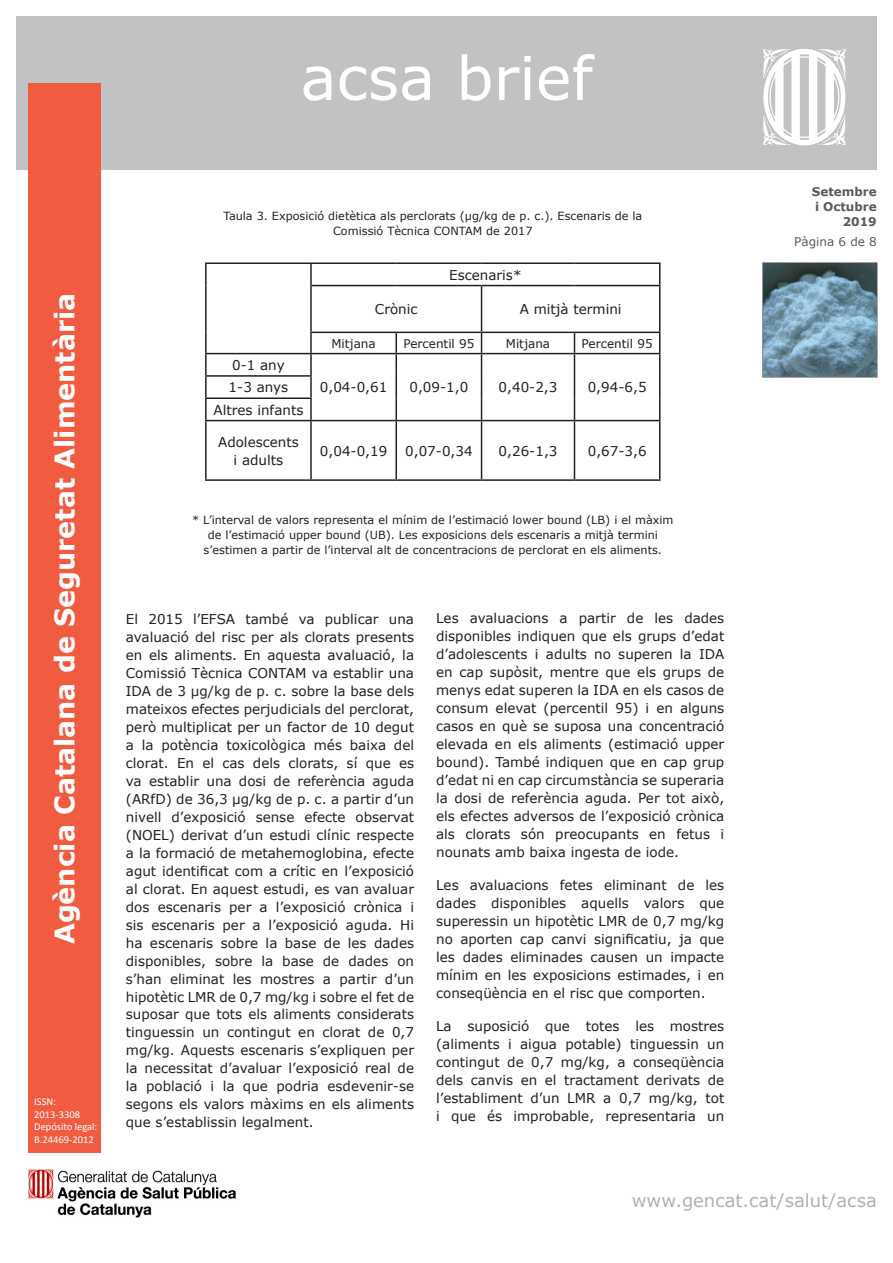
<style>
.page{position:relative;width:893px;height:1263px;background:#fff}
.page>*{position:absolute;margin:0;border:0;box-sizing:border-box;transform-origin:0 0}
.t1{font:60px "Verdana";color:#fff}
.t2{font:700 27px "Verdana";color:#fff}
.t3{font:18px "Verdana";color:#b0b1b5}
.Cuerpo_texto{font:13.5px/18px "Verdana";color:#231f20;text-align:justify}
.Cuerpo_texto-2{font:12px "Verdana";color:#231f20}
.Títulos{font:700 12px "Verdana";color:#5a5a5d}
.Títulos-2{font:12px "Verdana";color:#5a5a5d}
.pie{font:11.25px/15px "Verdana";color:#231f20;text-align:center}
.t4{font:10.5px/12.6px "Calibri";color:#fff}
</style>
<div class="page">
<div style="left:16px;top:17px;width:861px;height:153px;background:#c1c2c4"></div>
<div style="left:29px;top:84px;width:72px;height:1069px;background:#f15c40"></div>
<svg style="left:763px;top:49px;width:83px;height:96px"></svg>
<img style="left:28px;top:1169px;width:208px;height:49px">
<hr style="left:205px;top:262px;width:106px;height:2px;background:#231f20">
<hr style="left:205px;top:264px;width:2px;height:22px;background:#231f20">
<hr style="left:311px;top:262px;width:85px;height:2px;background:#231f20">
<hr style="left:310px;top:264px;width:2px;height:21px;background:#231f20">
<hr style="left:396px;top:262px;width:86px;height:2px;background:#231f20">
<hr style="left:482px;top:262px;width:92px;height:2px;background:#231f20">
<hr style="left:574px;top:262px;width:86px;height:2px;background:#231f20">
<hr style="left:205px;top:286px;width:2px;height:46px;background:#231f20">
<hr style="left:310px;top:285px;width:86px;height:1px;background:#231f20">
<hr style="left:310px;top:286px;width:2px;height:46px;background:#231f20">
<hr style="left:396px;top:285px;width:86px;height:1px;background:#231f20">
<hr style="left:482px;top:285px;width:92px;height:1px;background:#231f20">
<hr style="left:481px;top:286px;width:1px;height:46px;background:#231f20">
<hr style="left:574px;top:285px;width:86px;height:1px;background:#231f20">
<hr style="left:659px;top:286px;width:1px;height:46px;background:#231f20">
<hr style="left:205px;top:332px;width:2px;height:21px;background:#231f20">
<hr style="left:310px;top:332px;width:86px;height:1px;background:#231f20">
<hr style="left:310px;top:333px;width:2px;height:20px;background:#231f20">
<hr style="left:396px;top:332px;width:86px;height:1px;background:#231f20">
<hr style="left:395px;top:333px;width:2px;height:20px;background:#231f20">
<hr style="left:482px;top:332px;width:92px;height:1px;background:#231f20">
<hr style="left:574px;top:332px;width:86px;height:1px;background:#231f20">
<hr style="left:205px;top:353px;width:106px;height:1px;background:#231f20">
<hr style="left:205px;top:354px;width:2px;height:21px;background:#231f20">
<hr style="left:311px;top:353px;width:85px;height:1px;background:#231f20">
<hr style="left:310px;top:354px;width:2px;height:21px;background:#231f20">
<hr style="left:396px;top:353px;width:86px;height:1px;background:#231f20">
<hr style="left:395px;top:354px;width:2px;height:22px;background:#231f20">
<hr style="left:482px;top:353px;width:92px;height:1px;background:#231f20">
<hr style="left:574px;top:353px;width:86px;height:1px;background:#231f20">
<hr style="left:205px;top:375px;width:107px;height:2px;background:#231f20">
<hr style="left:205px;top:377px;width:2px;height:20px;background:#231f20">
<hr style="left:310px;top:377px;width:2px;height:20px;background:#231f20">
<hr style="left:395px;top:376px;width:2px;height:22px;background:#231f20">
<hr style="left:205px;top:397px;width:107px;height:2px;background:#231f20">
<hr style="left:205px;top:399px;width:2px;height:21px;background:#231f20">
<hr style="left:310px;top:399px;width:2px;height:21px;background:#231f20">
<hr style="left:395px;top:398px;width:2px;height:22px;background:#231f20">
<svg style="left:481px;top:333px;width:1px;height:87px"></svg>
<svg style="left:574px;top:333px;width:1px;height:87px"></svg>
<hr style="left:205px;top:420px;width:106px;height:1px;background:#231f20">
<hr style="left:205px;top:421px;width:2px;height:58px;background:#231f20">
<hr style="left:311px;top:420px;width:85px;height:1px;background:#231f20">
<hr style="left:310px;top:421px;width:2px;height:58px;background:#231f20">
<hr style="left:396px;top:420px;width:86px;height:1px;background:#231f20">
<hr style="left:395px;top:421px;width:2px;height:58px;background:#231f20">
<hr style="left:482px;top:420px;width:92px;height:1px;background:#231f20">
<hr style="left:481px;top:421px;width:1px;height:58px;background:#231f20">
<hr style="left:574px;top:420px;width:86px;height:1px;background:#231f20">
<hr style="left:574px;top:421px;width:1px;height:58px;background:#231f20">
<hr style="left:659px;top:421px;width:1px;height:58px;background:#231f20">
<hr style="left:205px;top:479px;width:106px;height:2px;background:#231f20">
<hr style="left:311px;top:479px;width:85px;height:2px;background:#231f20">
<hr style="left:396px;top:479px;width:86px;height:2px;background:#231f20">
<hr style="left:482px;top:479px;width:92px;height:2px;background:#231f20">
<hr style="left:574px;top:479px;width:86px;height:2px;background:#231f20">
<svg style="left:659px;top:264px;width:1px;height:21px"></svg>
<svg style="left:659px;top:333px;width:1px;height:87px"></svg>
<svg style="left:762px;top:262px;width:115px;height:116px"></svg>
<img style="left:763px;top:263px;width:114px;height:114px">
<h1 class="t1" style="left:300px;top:40px;width:294px">acsa brief</h1>
<h2 class="t2" style="left:47px;top:944px;width:653px;rotate:-90deg">Agència Catalana de Seguretat Alimentària</h2>
<p class="t4" style="left:34px;top:1095px;width:65px">ISSN:<br>2013-3308<br>Depósito legal:<br>B.24469-2012</p>
<p class="pie" style="left:223px;top:209px;width:420px">Taula 3. Exposició dietètica als perclorats (µg/kg de p. c.). Escenaris de la<br>Comissió Tècnica CONTAM de 2017</p>
<p class="Cuerpo_texto" style="left:449px;top:266px;width:74px">Escenaris*</p>
<p class="Cuerpo_texto" style="left:375px;top:300px;width:44px">Crònic</p>
<p class="Cuerpo_texto" style="left:520px;top:300px;width:103px">A mitjà termini</p>
<p class="Cuerpo_texto-2" style="left:331px;top:336px;width:46px">Mitjana</p>
<p class="Cuerpo_texto-2" style="left:403px;top:336px;width:73px">Percentil 95</p>
<p class="Cuerpo_texto-2" style="left:506px;top:336px;width:46px">Mitjana</p>
<p class="Cuerpo_texto-2" style="left:582px;top:336px;width:73px">Percentil 95</p>
<p class="Cuerpo_texto" style="left:232px;top:356px;width:54px">0-1 any</p>
<p class="Cuerpo_texto" style="left:229px;top:379px;width:61px">1-3 anys</p>
<p class="Cuerpo_texto" style="left:320px;top:379px;width:69px">0,04-0,61</p>
<p class="Cuerpo_texto" style="left:409px;top:379px;width:60px">0,09-1,0</p>
<p class="Cuerpo_texto" style="left:499px;top:379px;width:60px">0,40-2,3</p>
<p class="Cuerpo_texto" style="left:588px;top:379px;width:60px">0,94-6,5</p>
<p class="Cuerpo_texto" style="left:213px;top:401px;width:91px">Altres infants</p>
<p class="Cuerpo_texto" style="left:218px;top:433px;width:82px">Adolescents</p>
<p class="Cuerpo_texto" style="left:234px;top:451px;width:51px">i adults</p>
<p class="Cuerpo_texto" style="left:320px;top:442px;width:69px">0,04-0,19</p>
<p class="Cuerpo_texto" style="left:405px;top:442px;width:69px">0,07-0,34</p>
<p class="Cuerpo_texto" style="left:499px;top:442px;width:60px">0,26-1,3</p>
<p class="Cuerpo_texto" style="left:588px;top:442px;width:60px">0,67-3,6</p>
<p class="pie" style="left:192px;top:513px;width:483px">* L’interval de valors representa el mínim de l’estimació lower bound (LB) i el màxim de l’estimació upper bound (UB). Les exposicions dels escenaris a mitjà termini s’estimen a partir de l’interval alt de concentracions de perclorat en els aliments.</p>
<p class="Cuerpo_texto" style="left:126px;top:610px;width:290px">El 2015 l’EFSA també va publicar una avaluació del risc per als clorats presents en els aliments. En aquesta avaluació, la Comissió Tècnica CONTAM va establir una IDA de 3 µg/kg de p. c. sobre la base dels mateixos efectes perjudicials del perclorat, però multiplicat per un factor de 10 degut a la potència toxicològica més baixa del clorat. En el cas dels clorats, sí que es va establir una dosi de referència aguda (ARfD) de 36,3 µg/kg de p. c. a partir d’un nivell d’exposició sense efecte observat (NOEL) derivat d’un estudi clínic respecte a la formació de metahemoglobina, efecte agut identificat com a crític en l’exposició al clorat. En aquest estudi, es van avaluar dos escenaris per a l’exposició crònica i sis escenaris per a l’exposició aguda. Hi ha escenaris sobre la base de les dades disponibles, sobre la base de dades on s’han eliminat les mostres a partir d’un hipotètic LMR de 0,7 mg/kg i sobre el fet de suposar que tots els aliments considerats tinguessin un contingut en clorat de 0,7 mg/kg. Aquests escenaris s’expliquen per la necessitat d’avaluar l’exposició real de la població i la que podria esdevenir-se segons els valors màxims en els aliments que s’establissin legalment.</p>
<p class="Cuerpo_texto" style="left:436px;top:610px;width:290px">Les avaluacions a partir de les dades disponibles indiquen que els grups d’edat d’adolescents i adults no superen la IDA en cap supòsit, mentre que els grups de menys edat superen la IDA en els casos de consum elevat (percentil 95) i en alguns casos en què se suposa una concentració elevada en els aliments (estimació upper bound). També indiquen que en cap grup d’edat ni en cap circumstància se superaria la dosi de referència aguda. Per tot això, els efectes adversos de l’exposició crònica als clorats són preocupants en fetus i nounats amb baixa ingesta de iode.</p>
<p class="Cuerpo_texto" style="left:436px;top:877px;width:290px">Les avaluacions fetes eliminant de les dades disponibles aquells valors que superessin un hipotètic LMR de 0,7 mg/kg no aporten cap canvi significatiu, ja que les dades eliminades causen un impacte mínim en les exposicions estimades, i en conseqüència en el risc que comporten.</p>
<p class="Cuerpo_texto" style="left:436px;top:1018px;width:290px">La suposició que totes les mostres (aliments i aigua potable) tinguessin un contingut de 0,7 mg/kg, a conseqüència dels canvis en el tractament derivats de l’establiment d’un LMR a 0,7 mg/kg, tot i que és improbable, representaria un</p>
<p class="Títulos" style="left:812px;top:184px;width:66px">Setembre</p>
<p class="Títulos" style="left:815px;top:199px;width:63px">i Octubre</p>
<p class="Títulos" style="left:843px;top:214px;width:36px">2019</p>
<p class="Títulos-2" style="left:794px;top:234px;width:84px">Pàgina 6 de 8</p>
<h3 class="t3" style="left:632px;top:1189px;width:246px">www.gencat.cat/salut/acsa</h3>
</div>
